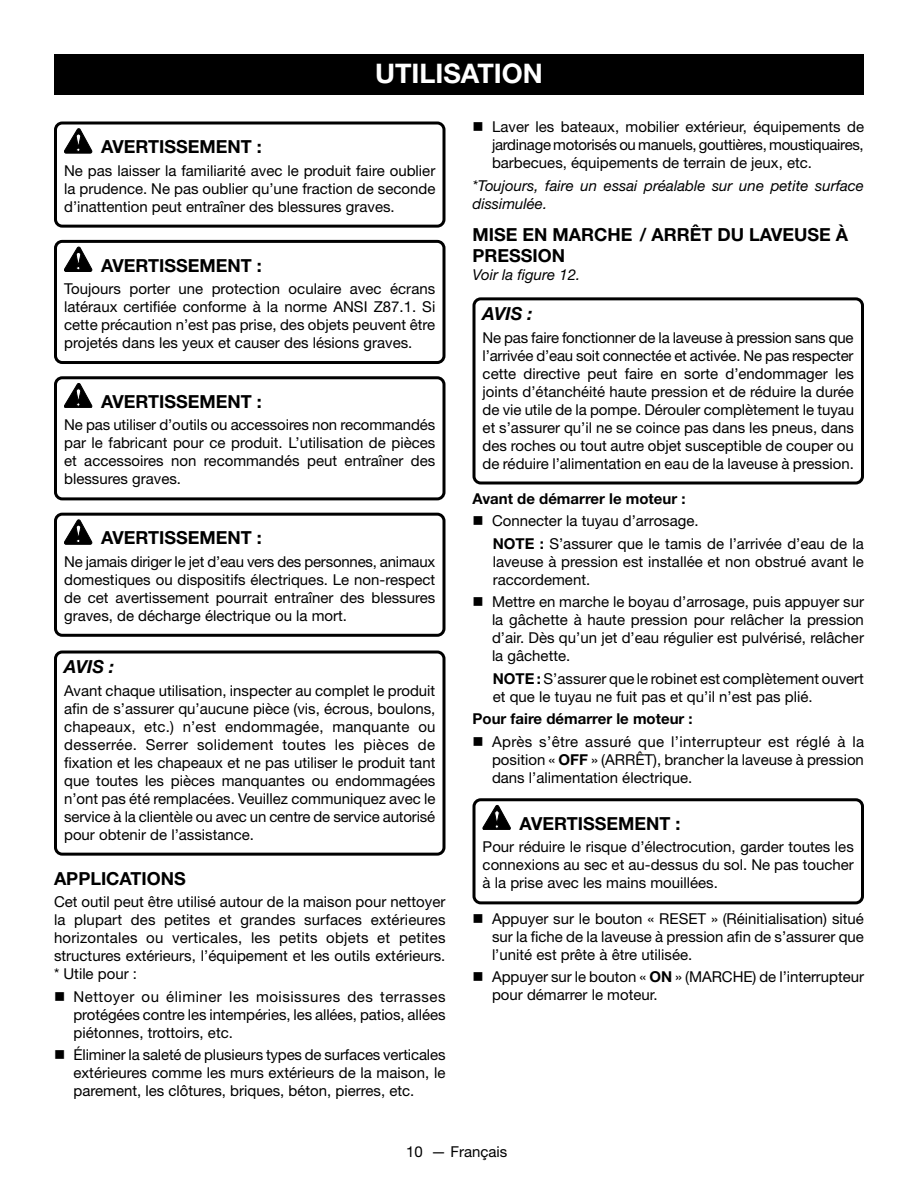
<style>
.page{position:relative;width:918px;height:1188px;background:#fff}
.page>*{position:absolute;margin:0;border:0;box-sizing:border-box;transform-origin:0 0}
.HEADING{font:700 27px "Helvetica Neue LT Std";color:#fff}
.Warning{font:700 18px "Helvetica Neue LT Std";color:#000}
.Heading_2_w_no_space_after{font:700 18px/21.6px "Helvetica Neue LT Std";color:#000}
.Heading_2{font:700 18px "Helvetica Neue LT Std";color:#000}
.Notice{font:italic 700 18px "Helvetica Neue LT Std";color:#000}
.Notice_text{font:15px/18px "Helvetica Neue LT Std";color:#000;text-align:justify}
.Warning_text{font:15px/18px "Helvetica Neue LT Std";color:#000;text-align:justify}
.Body_text{font:15px/18px "Helvetica Neue LT Std";color:#000;text-align:justify}
.NOTE_w_indent{font:15px/18px "Helvetica Neue LT Std";color:#000;text-align:justify}
.Body_text-2{font:italic 15px/18px "Helvetica Neue LT Std";color:#000}
.Body_text_subhead{font:700 15px "Helvetica Neue LT Std";color:#000}
.See_figure{font:italic 15px "Helvetica Neue LT Std";color:#000}
.s1{font-weight:700}
</style>
<div class="page">
<div style="left:472px;top:297px;width:392px;height:187px;border:3px solid #000;border-radius:7px"></div>
<div style="left:472px;top:798px;width:392px;height:106px;border:3px solid #000;border-radius:7px"></div>
<svg style="left:483px;top:805px;width:28px;height:25px"></svg>
<div style="left:54px;top:122px;width:392px;height:106px;border:3px solid #000;border-radius:7px"></div>
<div style="left:54px;top:240px;width:392px;height:124px;border:3px solid #000;border-radius:7px"></div>
<div style="left:54px;top:376px;width:392px;height:124px;border:3px solid #000;border-radius:7px"></div>
<div style="left:54px;top:513px;width:392px;height:124px;border:3px solid #000;border-radius:7px"></div>
<div style="left:54px;top:651px;width:392px;height:205px;border:3px solid #000;border-radius:7px"></div>
<svg style="left:64px;top:128px;width:28px;height:25px"></svg>
<svg style="left:64px;top:247px;width:28px;height:25px"></svg>
<svg style="left:64px;top:383px;width:28px;height:25px"></svg>
<svg style="left:64px;top:520px;width:28px;height:24px"></svg>
<div style="left:54px;top:54px;width:810px;height:40px;background:#000"></div>
<p class="HEADING" style="left:375px;top:57px;width:169px">UTILISATION</p>
<p class="Warning" style="left:101px;top:136px;width:162px">AVERTISSEMENT :</p>
<p class="Warning_text" style="left:64px;top:161px;width:373px">Ne pas laisser la familiarité avec le produit faire oublier la prudence. Ne pas oublier qu’une fraction de seconde d’inattention peut entraîner des blessures graves.</p>
<p class="Warning" style="left:101px;top:254px;width:162px">AVERTISSEMENT :</p>
<p class="Warning_text" style="left:64px;top:279px;width:373px">Toujours porter une protection oculaire avec écrans latéraux certifiée conforme à la norme ANSI Z87.1. Si cette précaution n’est pas prise, des objets peuvent être projetés dans les yeux et causer des lésions graves.</p>
<p class="Warning" style="left:101px;top:390px;width:162px">AVERTISSEMENT :</p>
<p class="Warning_text" style="left:64px;top:416px;width:373px">Ne pas utiliser d’outils ou accessoires non recommandés par le fabricant pour ce produit. L’utilisation de pièces et accessoires non recommandés peut entraîner des blessures graves.</p>
<p class="Warning" style="left:101px;top:527px;width:162px">AVERTISSEMENT :</p>
<p class="Warning_text" style="left:64px;top:552px;width:373px">Ne jamais diriger le jet d’eau vers des personnes, animaux domestiques ou dispositifs électriques. Le non-respect de cet avertissement pourrait entraîner des blessures graves, de décharge électrique ou la mort.</p>
<p class="Notice" style="left:64px;top:656px;width:52px">AVIS :</p>
<p class="Notice_text" style="left:64px;top:681px;width:373px">Avant chaque utilisation, inspecter au complet le produit afin de s’assurer qu’aucune pièce (vis, écrous, boulons, chapeaux, etc.) n’est endommagée, manquante ou desserrée. Serrer solidement toutes les pièces de fixation et les chapeaux et ne pas utiliser le produit tant que toutes les pièces manquantes ou endommagées n’ont pas été remplacées. Veuillez communiquez avec le service à la clientèle ou avec un centre de service autorisé pour obtenir de l’assistance.</p>
<p class="Heading_2" style="left:54px;top:867px;width:133px">APPLICATIONS</p>
<p class="Body_text" style="left:54px;top:892px;width:393px">Cet outil peut être utilisé autour de la maison pour nettoyer la plupart des petites et grandes surfaces extérieures horizontales ou verticales, les petits objets et petites structures extérieurs, l’équipement et les outils extérieurs. * Utile pour :</p>
<p class="Notice_text" style="left:74px;top:987px;width:374px">Nettoyer ou éliminer les moisissures des terrasses protégées contre les intempéries, les allées, patios, allées piétonnes, trottoirs, etc.</p>
<p class="Notice_text" style="left:74px;top:1045px;width:374px">Éliminer la saleté de plusieurs types de surfaces verticales extérieures comme les murs extérieurs de la maison, le parement, les clôtures, briques, béton, pierres, etc.</p>
<p class="Notice_text" style="left:492px;top:118px;width:374px">Laver les bateaux, mobilier extérieur, équipements de jardinage motorisés ou manuels, gouttières, moustiquaires, barbecues, équipements de terrain de jeux, etc.</p>
<p class="Body_text-2" style="left:472px;top:176px;width:393px">*Toujours, faire un essai préalable sur une petite surface dissimulée.</p>
<p class="Heading_2_w_no_space_after" style="left:472px;top:223px;width:377px">MISE EN MARCHE / ARRÊT DU LAVEUSE À<br>PRESSION</p>
<p class="See_figure" style="left:472px;top:266px;width:109px">Voir la figure 12.</p>
<p class="Notice" style="left:483px;top:303px;width:52px">AVIS :</p>
<p class="Notice_text" style="left:483px;top:328px;width:373px">Ne pas faire fonctionner de la laveuse à pression sans que l’arrivée d’eau soit connectée et activée. Ne pas respecter cette directive peut faire en sorte d’endommager les joints d’étanchéité haute pression et de réduire la durée de vie utile de la pompe. Dérouler complètement le tuyau et s’assurer qu’il ne se coince pas dans les pneus, dans des roches ou tout autre objet susceptible de couper ou de réduire l’alimentation en eau de la laveuse à pression.</p>
<p class="Body_text_subhead" style="left:472px;top:489px;width:215px">Avant de démarrer le moteur :</p>
<p class="Notice_text" style="left:492px;top:512px;width:208px">Connecter la tuyau d’arrosage.</p>
<p class="NOTE_w_indent" style="left:493px;top:534px;width:373px"><span class="s1">NOTE :</span> S’assurer que le tamis de l’arrivée d’eau de la laveuse à pression est installée et non obstrué avant le raccordement.</p>
<p class="Notice_text" style="left:492px;top:593px;width:374px">Mettre en marche le boyau d’arrosage, puis appuyer sur la gâchette à haute pression pour relâcher la pression d’air. Dès qu’un jet d’eau régulier est pulvérisé, relâcher la gâchette.</p>
<p class="NOTE_w_indent" style="left:493px;top:669px;width:373px"><span class="s1">NOTE :</span> S’assurer que le robinet est complètement ouvert et que le tuyau ne fuit pas et qu’il n’est pas plié.</p>
<p class="Body_text_subhead" style="left:472px;top:710px;width:222px">Pour faire démarrer le moteur :</p>
<p class="Notice_text" style="left:492px;top:732px;width:374px">Après s’être assuré que l’interrupteur est réglé à la position « <span class="s1">OFF</span> » (ARRÊT), brancher la laveuse à pression dans l’alimentation électrique.</p>
<p class="Warning" style="left:520px;top:812px;width:162px">AVERTISSEMENT :</p>
<p class="Warning_text" style="left:483px;top:838px;width:373px">Pour réduire le risque d’électrocution, garder toutes les connexions au sec et au-dessus du sol. Ne pas toucher à la prise avec les mains mouillées.</p>
<p class="Notice_text" style="left:492px;top:909px;width:373px">Appuyer sur le bouton « RESET » (Réinitialisation) situé sur la fiche de la laveuse à pression afin de s’assurer que l’unité est prête à être utilisée.</p>
<p class="Notice_text" style="left:492px;top:968px;width:374px">Appuyer sur le bouton « <span class="s1">ON</span> » (MARCHE) de l’interrupteur pour démarrer le moteur.</p>
<p class="Notice_text" style="left:406px;top:1142px;width:103px">10 — Français</p>
</div>
